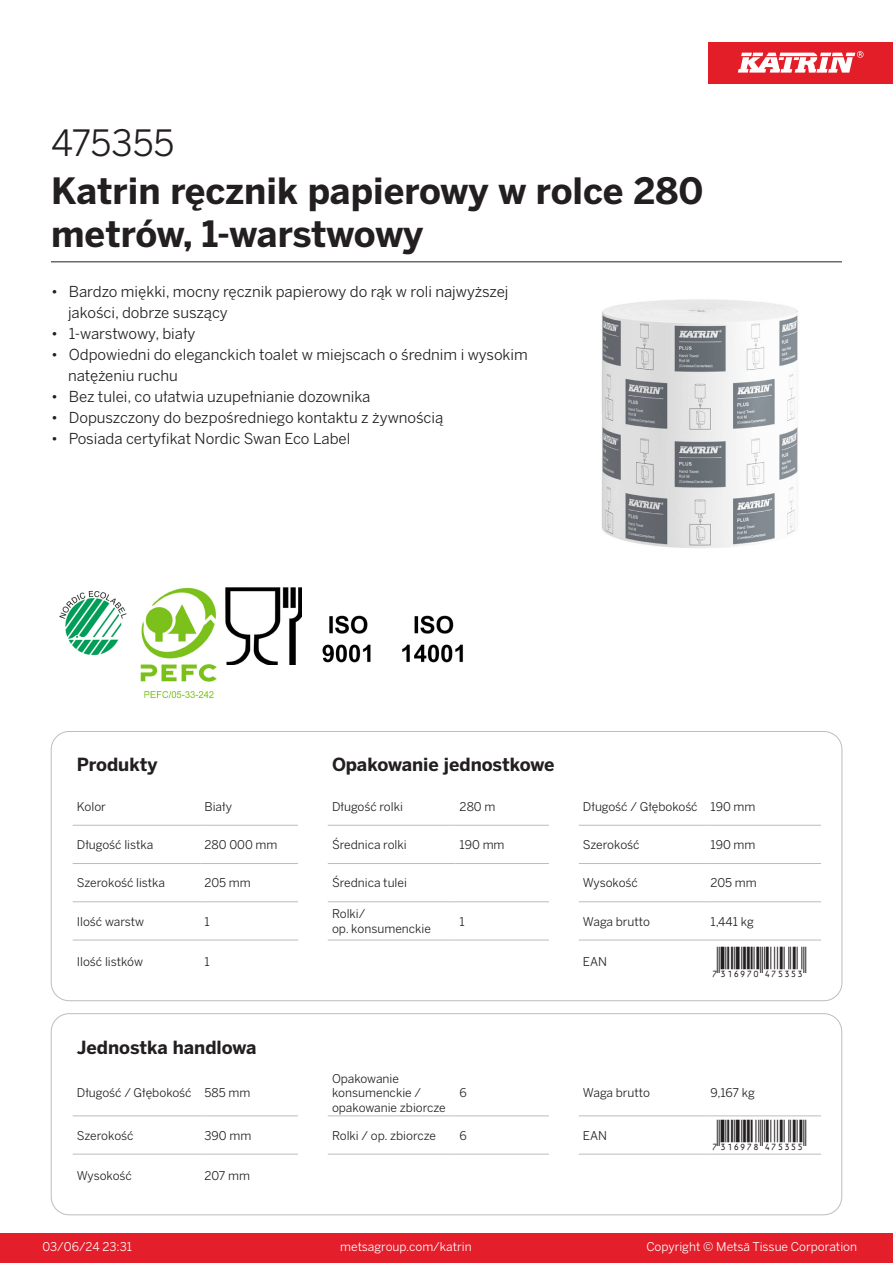
<style>
.page{position:relative;width:893px;height:1263px;background:#fff}
.page>*{position:absolute;margin:0;border:0;box-sizing:border-box;transform-origin:0 0}
.Product_Name{font:700 36px/43.2px "Benton Sans";color:#231f20}
.External_material_co{font:36px "Benton Sans";color:#231f20}
.T_EAN{font:30px "Viisas EAN Matala";color:#231f20}
.T_TableHeader{font:700 18px "Benton Sans";color:#231f20}
.MarketingBullets{font:15px/21px "Benton Sans";color:#231f20}
.T_TableBody{font:12px/14.4px "Benton Sans";color:#231f20}
.t1{font:12px "Benton Sans";color:#fff}
</style>
<div class="page">
<div style="left:0;top:1233px;width:893px;height:30px;background:#e41e2b"></div>
<div style="left:708px;top:43px;width:185px;height:41px;background:#e31e28"></div>
<svg style="left:738px;top:51px;width:126px;height:22px"></svg>
<hr style="left:73px;top:825px;width:127px;height:1px;background:#bcbdc0">
<hr style="left:200px;top:825px;width:98px;height:1px;background:#bcbdc0">
<hr style="left:328px;top:825px;width:127px;height:1px;background:#bcbdc0">
<hr style="left:455px;top:825px;width:94px;height:1px;background:#bcbdc0">
<hr style="left:579px;top:825px;width:127px;height:1px;background:#bcbdc0">
<hr style="left:706px;top:825px;width:115px;height:1px;background:#bcbdc0">
<hr style="left:73px;top:863px;width:127px;height:1px;background:#bcbdc0">
<hr style="left:200px;top:863px;width:98px;height:1px;background:#bcbdc0">
<hr style="left:328px;top:863px;width:127px;height:1px;background:#bcbdc0">
<hr style="left:455px;top:863px;width:94px;height:1px;background:#bcbdc0">
<hr style="left:579px;top:863px;width:127px;height:1px;background:#bcbdc0">
<hr style="left:706px;top:863px;width:115px;height:1px;background:#bcbdc0">
<hr style="left:73px;top:901px;width:127px;height:1px;background:#bcbdc0">
<hr style="left:200px;top:901px;width:98px;height:1px;background:#bcbdc0">
<hr style="left:328px;top:901px;width:127px;height:1px;background:#bcbdc0">
<hr style="left:455px;top:901px;width:94px;height:1px;background:#bcbdc0">
<hr style="left:579px;top:901px;width:127px;height:1px;background:#bcbdc0">
<hr style="left:706px;top:901px;width:115px;height:1px;background:#bcbdc0">
<hr style="left:73px;top:940px;width:127px;height:1px;background:#bcbdc0">
<hr style="left:200px;top:940px;width:98px;height:1px;background:#bcbdc0">
<hr style="left:328px;top:940px;width:127px;height:1px;background:#bcbdc0">
<hr style="left:455px;top:940px;width:94px;height:1px;background:#bcbdc0">
<hr style="left:579px;top:940px;width:127px;height:1px;background:#bcbdc0">
<hr style="left:706px;top:940px;width:115px;height:1px;background:#bcbdc0">
<hr style="left:73px;top:1115px;width:127px;height:1px;background:#bcbdc0">
<hr style="left:200px;top:1115px;width:98px;height:1px;background:#bcbdc0">
<hr style="left:328px;top:1115px;width:127px;height:1px;background:#bcbdc0">
<hr style="left:455px;top:1115px;width:94px;height:1px;background:#bcbdc0">
<hr style="left:579px;top:1115px;width:127px;height:1px;background:#bcbdc0">
<hr style="left:706px;top:1115px;width:115px;height:1px;background:#bcbdc0">
<hr style="left:73px;top:1154px;width:127px;height:1px;background:#bcbdc0">
<hr style="left:200px;top:1154px;width:98px;height:1px;background:#bcbdc0">
<hr style="left:328px;top:1154px;width:127px;height:1px;background:#bcbdc0">
<hr style="left:455px;top:1154px;width:94px;height:1px;background:#bcbdc0">
<hr style="left:579px;top:1154px;width:127px;height:1px;background:#bcbdc0">
<hr style="left:706px;top:1154px;width:115px;height:1px;background:#bcbdc0">
<div style="left:51px;top:1013px;width:791px;height:202px;border:1px solid #bcbdc0;border-radius:18px"></div>
<img style="left:601px;top:299px;width:197px;height:249px">
<img style="left:59px;top:590px;width:68px;height:66px">
<img style="left:140px;top:587px;width:77px;height:112px">
<img style="left:225px;top:587px;width:77px;height:77px">
<img style="left:322px;top:615px;width:49px;height:48px">
<img style="left:402px;top:615px;width:61px;height:48px">
<hr style="left:51px;top:261px;width:791px;height:1px;background:#231f20">
<p class="External_material_co" style="left:51px;top:121px;width:125px">475355</p>
<p class="Product_Name" style="left:51px;top:170px;width:654px">Katrin ręcznik papierowy w rolce 280 metrów, 1-warstwowy</p>
<p class="MarketingBullets" style="left:68px;top:281px;width:442px;text-indent:-17px">• Bardzo miękki, mocny ręcznik papierowy do rąk w roli najwyższej jakości, dobrze suszący</p>
<p class="MarketingBullets" style="left:51px;top:323px;width:146px">• 1-warstwowy, biały</p>
<p class="MarketingBullets" style="left:68px;top:344px;width:461px;text-indent:-17px">• Odpowiedni do eleganckich toalet w miejscach o średnim i wysokim natężeniu ruchu</p>
<p class="MarketingBullets" style="left:51px;top:386px;width:321px">• Bez tulei, co ułatwia uzupełnianie dozownika</p>
<p class="MarketingBullets" style="left:51px;top:407px;width:394px">• Dopuszczony do bezpośredniego kontaktu z żywnością</p>
<p class="MarketingBullets" style="left:51px;top:428px;width:301px">• Posiada certyfikat Nordic Swan Eco Label</p>
<p class="T_TableHeader" style="left:77px;top:753px;width:82px">Produkty</p>
<p class="T_TableHeader" style="left:332px;top:753px;width:224px">Opakowanie jednostkowe</p>
<p class="T_TableBody" style="left:77px;top:799px;width:31px">Kolor</p>
<p class="T_TableBody" style="left:204px;top:799px;width:29px">Biały</p>
<p class="T_TableBody" style="left:332px;top:799px;width:72px">Długość rolki</p>
<p class="T_TableBody" style="left:460px;top:799px;width:37px">280 m</p>
<p class="T_TableBody" style="left:583px;top:799px;width:116px">Długość / Głębokość</p>
<p class="T_TableBody" style="left:710px;top:799px;width:46px">190 mm</p>
<p class="T_TableBody" style="left:77px;top:837px;width:78px">Długość listka</p>
<p class="T_TableBody" style="left:204px;top:837px;width:75px">280 000 mm</p>
<p class="T_TableBody" style="left:332px;top:837px;width:76px">Średnica rolki</p>
<p class="T_TableBody" style="left:460px;top:837px;width:46px">190 mm</p>
<p class="T_TableBody" style="left:583px;top:837px;width:58px">Szerokość</p>
<p class="T_TableBody" style="left:710px;top:837px;width:46px">190 mm</p>
<p class="T_TableBody" style="left:77px;top:876px;width:90px">Szerokość listka</p>
<p class="T_TableBody" style="left:204px;top:876px;width:48px">205 mm</p>
<p class="T_TableBody" style="left:332px;top:876px;width:76px">Średnica tulei</p>
<p class="T_TableBody" style="left:583px;top:876px;width:56px">Wysokość</p>
<p class="T_TableBody" style="left:710px;top:876px;width:48px">205 mm</p>
<p class="T_TableBody" style="left:77px;top:914px;width:69px">Ilość warstw</p>
<p class="T_TableBody" style="left:204px;top:914px;width:7px">1</p>
<p class="T_TableBody" style="left:332px;top:907px;width:35px">Rolki/</p>
<p class="T_TableBody" style="left:332px;top:921px;width:100px">op. konsumenckie</p>
<p class="T_TableBody" style="left:460px;top:914px;width:7px">1</p>
<p class="T_TableBody" style="left:583px;top:914px;width:69px">Waga brutto</p>
<p class="T_TableBody" style="left:710px;top:914px;width:45px">1,441 kg</p>
<p class="T_TableBody" style="left:77px;top:954px;width:68px">Ilość listków</p>
<p class="T_TableBody" style="left:204px;top:954px;width:7px">1</p>
<p class="T_TableBody" style="left:583px;top:954px;width:26px">EAN</p>
<p class="T_EAN" style="left:710px;top:946px;width:97px">*7316970475353*</p>
<p class="T_TableHeader" style="left:77px;top:1036px;width:181px">Jednostka handlowa</p>
<p class="T_TableBody" style="left:77px;top:1086px;width:116px">Długość / Głębokość</p>
<p class="T_TableBody" style="left:204px;top:1086px;width:47px">585 mm</p>
<p class="T_TableBody" style="left:332px;top:1071px;width:115px">Opakowanie konsumenckie / opakowanie zbiorcze</p>
<p class="T_TableBody" style="left:460px;top:1086px;width:9px">6</p>
<p class="T_TableBody" style="left:583px;top:1086px;width:69px">Waga brutto</p>
<p class="T_TableBody" style="left:710px;top:1086px;width:46px">9,167 kg</p>
<p class="T_TableBody" style="left:77px;top:1128px;width:58px">Szerokość</p>
<p class="T_TableBody" style="left:204px;top:1128px;width:48px">390 mm</p>
<p class="T_TableBody" style="left:332px;top:1128px;width:105px">Rolki / op. zbiorcze</p>
<p class="T_TableBody" style="left:460px;top:1128px;width:9px">6</p>
<p class="T_TableBody" style="left:583px;top:1128px;width:26px">EAN</p>
<p class="T_EAN" style="left:710px;top:1119px;width:97px">*7316978475355*</p>
<p class="T_TableBody" style="left:77px;top:1168px;width:56px">Wysokość</p>
<p class="T_TableBody" style="left:204px;top:1168px;width:47px">207 mm</p>
<p class="t1" style="left:43px;top:1239px;width:91px">03/06/24 23:31</p>
<p class="t1" style="left:340px;top:1239px;width:133px">metsagroup.com/katrin</p>
<p class="t1" style="left:646px;top:1239px;width:212px">Copyright © Metsä Tissue Corporation</p>
</div>
